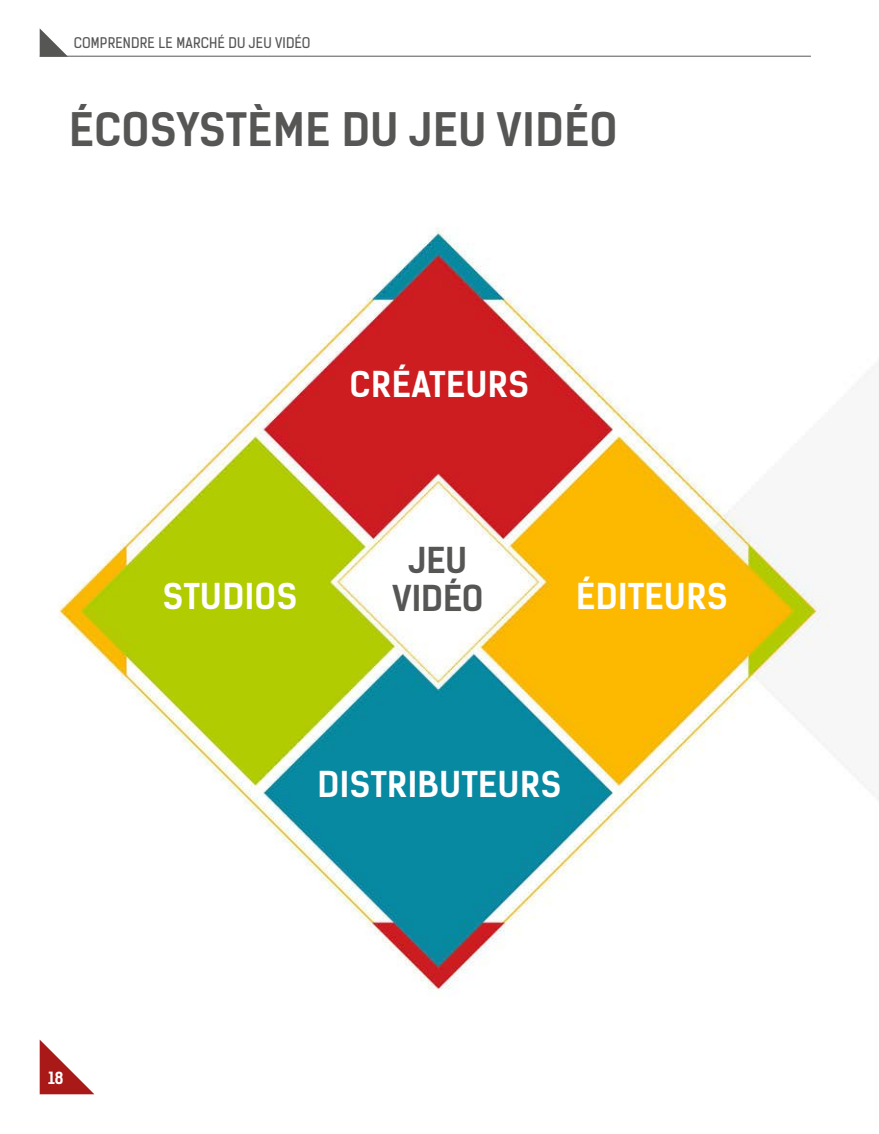
<style>
.page{position:relative;width:879px;height:1134px;background:#fff}
.page>*{position:absolute;margin:0;border:0;box-sizing:border-box;transform-origin:0 0}
.t1{font:700 44px "Kelson Sans";letter-spacing:.015em;color:#565655}
.t2{font:700 34px "Kelson Sans";letter-spacing:.015em;color:#fff}
.t3{font:700 34px "Kelson Sans";color:#565655}
.t4{font:700 16px "Kelson Sans";color:#fff}
.t5{font:14px "Kelson Sans";letter-spacing:.015em;color:#565655}
</style>
<div class="page">
<img style="left:39px;top:28px;width:840px;height:1067px">
<svg style="left:40px;top:28px;width:28px;height:28px"></svg>
<hr style="left:40px;top:56px;width:771px;height:1px;background:#565655">
<svg style="left:40px;top:1039px;width:54px;height:55px"></svg>
<p class="t5" style="left:74px;top:34px;width:238px">COMPRENDRE LE MARCHÉ DU JEU VIDÉO</p>
<p class="t1" style="left:69px;top:103px;width:550px">écosystème du jeu vidéo</p>
<p class="t2" style="left:350px;top:363px;width:181px">créateurs</p>
<p class="t3" style="left:408px;top:539px;width:20px">JEU</p>
<p class="t3" style="left:392px;top:577px;width:15px">VIDÉO</p>
<p class="t2" style="left:163px;top:576px;width:136px">studios</p>
<p class="t2" style="left:576px;top:576px;width:153px">éditeurs</p>
<p class="t2" style="left:317px;top:763px;width:245px">distributeurs</p>
<p class="t4" style="left:48px;top:1068px;width:17px">18</p>
</div>
